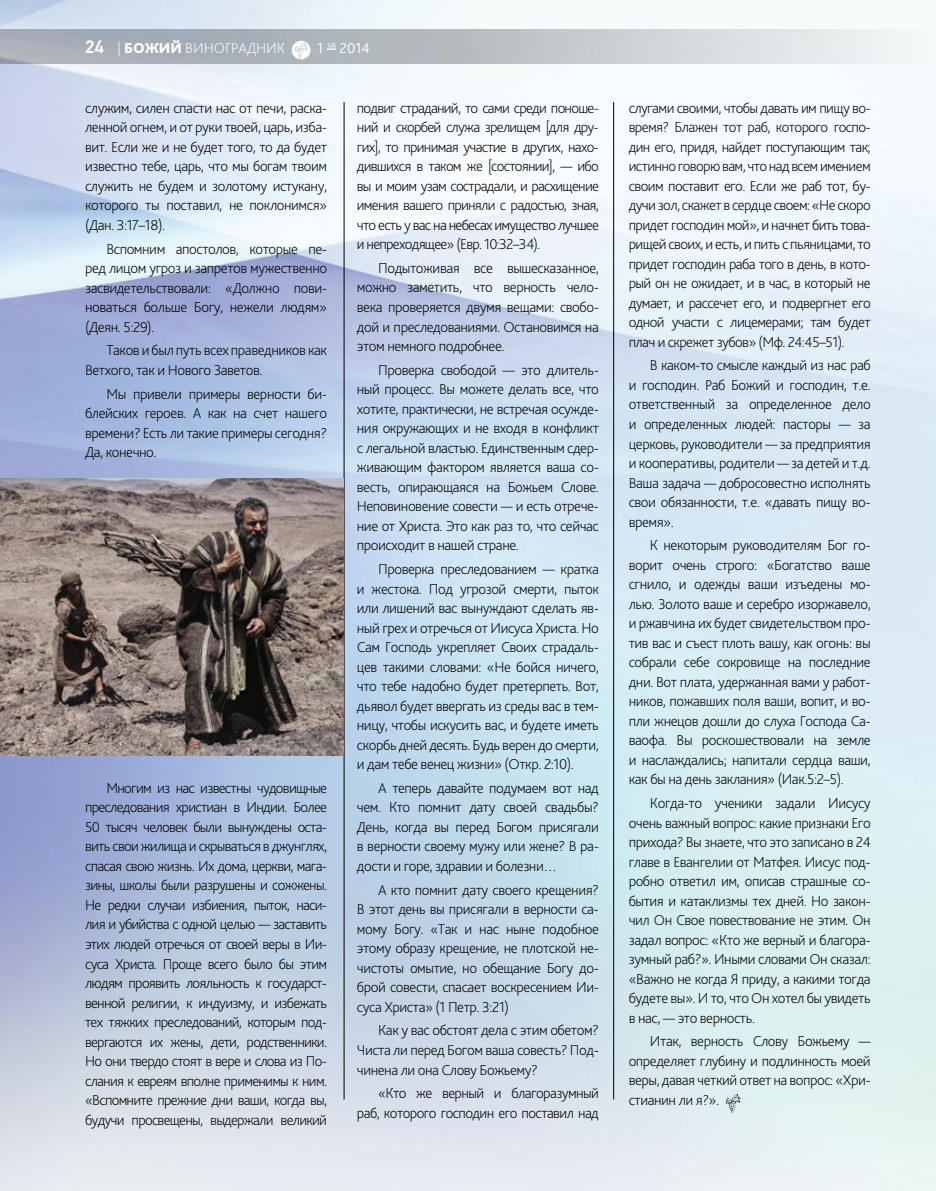
<style>
.page{position:relative;width:936px;height:1191px;background:#fff}
.page>*{position:absolute;margin:0;border:0;box-sizing:border-box;transform-origin:0 0}
.t1{font:200 15px/19.5px "Bliss Pro";letter-spacing:-.03em;color:#000;text-align:justify}
.t2{font:200 15px "Bliss Pro";color:#fff}
.t3{font:300 15px "Bliss Pro";color:#fff}
.s1{font-family:"PF Din Text Pro";font-weight:500;font-size:18px}
.s2{font-weight:800}
</style>
<div class="page">
<img style="left:0;top:0;width:935px;height:1191px">
<svg style="left:725px;top:1093px;width:15px;height:19px"></svg>
<hr style="left:344px;top:102px;width:1px;height:997px;background:#000">
<hr style="left:613px;top:102px;width:1px;height:997px;background:#000">
<img style="left:0;top:478px;width:344px;height:277px">
<svg style="left:0;top:30px;width:935px;height:34px;background:#c0c7cc"></svg>
<svg style="left:292px;top:41px;width:18px;height:18px"></svg>
<p class="t2" style="left:85px;top:39px;width:201px"><span class="s1">24</span> | <span class="s2">БОЖИЙ</span> ВИНОГРАДНИК</p>
<p class="t3" style="left:317px;top:39px;width:54px">1 <sup>38</sup> 2014</p>
<p class="t1" style="left:85px;top:98px;width:243px">служим, силен спасти нас от печи, раска&shy;ленной огнем, и от руки твоей, царь, изба&shy;вит. Если же и не будет того, то да будет известно тебе, царь, что мы богам твоим служить не будем и золотому истукану, которого ты поставил, не поклонимся» (Дан. 3:17–18).</p>
<p class="t1" style="left:85px;top:238px;width:243px;text-indent:21px">Вспомним апостолов, которые пе&shy;ред лицом угроз и запретов мужественно засвидетельствовали: «Должно пови&shy;новаться больше Богу, нежели людям» (Деян. 5:29).</p>
<p class="t1" style="left:85px;top:340px;width:243px;text-indent:21px">Таков и был путь всех праведников как<br>Ветхого, так и Нового Заветов.</p>
<p class="t1" style="left:85px;top:383px;width:243px;text-indent:21px">Мы привели примеры верности би&shy;блейских героев. А как на счет нашего времени? Есть ли такие примеры сегодня?<br>Да, конечно.</p>
<p class="t1" style="left:85px;top:778px;width:243px;text-indent:21px">Многим из нас известны чудовищные преследования христиан в Индии. Более 50 тысяч человек были вынуждены оста&shy;вить свои жилища и скрываться в джунглях, спасая свою жизнь. Их дома, церкви, мага&shy;зины, школы были разрушены и сожжены.<br>Не редки случаи избиения, пыток, наси&shy;лия и убийства с одной целью — заставить этих людей отречься от своей веры в Ии&shy;суса Христа. Проще всего было бы этим людям проявить лояльность к государст&shy;венной религии, к индуизму, и избежать тех тяжких преследований, которым под&shy;вергаются их жены, дети, родственники.<br>Но они твердо стоят в вере и слова из По&shy;слания к евреям вполне применимы к ним. «Вспомните прежние дни ваши, когда вы, будучи просвещены, выдержали великий</p>
<p class="t1" style="left:357px;top:98px;width:243px">подвиг страданий, то сами среди поноше&shy;ний и скорбей служа зрелищем [для дру&shy;гих], то принимая участие в других, нахо&shy;дившихся в таком же [состоянии], — ибо вы и моим узам сострадали, и расхищение имения вашего приняли с радостью, зная, что есть у вас на небесах имущество лучшее и непреходящее» (Евр. 10:32–34).</p>
<p class="t1" style="left:357px;top:258px;width:243px;text-indent:21px">Подытоживая все вышесказанное, можно заметить, что верность чело&shy;века проверяется двумя вещами: свобо&shy;дой и преследованиями. Остановимся на этом немного подробнее.</p>
<p class="t1" style="left:357px;top:360px;width:243px;text-indent:21px">Проверка свободой — это длитель&shy;ный процесс. Вы можете делать все, что хотите, практически, не встречая осужде&shy;ния окружающих и не входя в конфликт с легальной властью. Единственным сдер&shy;живающим фактором является ваша со&shy;весть, опирающаяся на Божьем Слове.<br>Неповиновение совести — и есть отрече&shy;ние от Христа. Это как раз то, что сейчас происходит в нашей стране.</p>
<p class="t1" style="left:357px;top:559px;width:243px;text-indent:21px">Проверка преследованием — кратка и жестока. Под угрозой смерти, пыток или лишений вас вынуждают сделать яв&shy;ный грех и отречься от Иисуса Христа. Но Сам Господь укрепляет Своих страдаль&shy;цев такими словами: «Не бойся ничего, что тебе надобно будет претерпеть. Вот, дьявол будет ввергать из среды вас в тем&shy;ницу, чтобы искусить вас, и будете иметь скорбь дней десять. Будь верен до смерти, и дам тебе венец жизни» (Откр. 2:10).</p>
<p class="t1" style="left:357px;top:778px;width:243px;text-indent:21px">А теперь давайте подумаем вот над чем. Кто помнит дату своей свадьбы?<br>День, когда вы перед Богом присягали в верности своему мужу или жене? В ра&shy;дости и горе, здравии и болезни…</p>
<p class="t1" style="left:357px;top:879px;width:243px;text-indent:21px">А кто помнит дату своего крещения?<br>В этот день вы присягали в верности са&shy;мому Богу. «Так и нас ныне подобное этому образу крещение, не плотской не&shy;чистоты омытие, но обещание Богу до&shy;брой совести, спасает воскресением Ии&shy;суса Христа» (1 Петр. 3:21)</p>
<p class="t1" style="left:357px;top:1020px;width:243px;text-indent:21px">Как у вас обстоят дела с этим обетом?<br>Чиста ли перед Богом ваша совесть? Под&shy;чинена ли она Слову Божьему?</p>
<p class="t1" style="left:357px;top:1083px;width:243px;text-align:right">«Кто же верный и благоразумный раб, которого господин его поставил над</p>
<p class="t1" style="left:628px;top:98px;width:243px">слугами своими, чтобы давать им пищу во&shy;время? Блажен тот раб, которого госпо&shy;дин его, придя, найдет поступающим так; истинно говорю вам, что над всем имением своим поставит его. Если же раб тот, бу&shy;дучи зол, скажет в сердце своем: «Не скоро придет господин мой», и начнет бить това&shy;рищей своих, и есть, и пить с пьяницами, то придет господин раба того в день, в кото&shy;рый он не ожидает, и в час, в который не думает, и рассечет его, и подвергнет его одной участи с лицемерами; там будет плач и скрежет зубов» (Мф. 24:45–51).</p>
<p class="t1" style="left:628px;top:355px;width:243px;text-indent:21px">В каком-то смысле каждый из нас раб и господин. Раб Божий и господин, т.е. ответственный за определенное дело и определенных людей: пасторы — за церковь, руководители — за предприятия и кооперативы, родители — за детей и т.д.<br>Ваша задача — добросовестно исполнять свои обязанности, т.е. «давать пищу во&shy;время».</p>
<p class="t1" style="left:628px;top:535px;width:243px;text-indent:21px">К некоторым руководителям Бог го&shy;ворит очень строго: «Богатство ваше сгнило, и одежды ваши изъедены мо&shy;лью. Золото ваше и серебро изоржавело, и ржавчина их будет свидетельством про&shy;тив вас и съест плоть вашу, как огонь: вы собрали себе сокровище на последние дни. Вот плата, удержанная вами у работ&shy;ников, пожавших поля ваши, вопит, и во&shy;пли жнецов дошли до слуха Господа Са&shy;ваофа. Вы роскошествовали на земле и наслаждались; напитали сердца ваши, как бы на день заклания» (Иак.5:2–5).</p>
<p class="t1" style="left:628px;top:793px;width:243px;text-indent:21px">Когда-то ученики задали Иисусу очень важный вопрос: какие признаки Его прихода? Вы знаете, что это записано в 24 главе в Евангелии от Матфея. Иисус под&shy;робно ответил им, описав страшные со&shy;бытия и катаклизмы тех дней. Но закон&shy;чил Он Свое повествование не этим. Он задал вопрос: «Кто же верный и благора&shy;зумный раб?». Иными словами Он сказал: «Важно не когда Я приду, а какими тогда будете вы». И то, что Он хотел бы увидеть в нас, — это верность.</p>
<p class="t1" style="left:628px;top:1031px;width:243px;text-indent:21px">Итак, верность Слову Божьему — определяет глубину и подлинность моей веры, давая четкий ответ на вопрос: «Хри&shy;стианин ли я?».</p>
</div>
